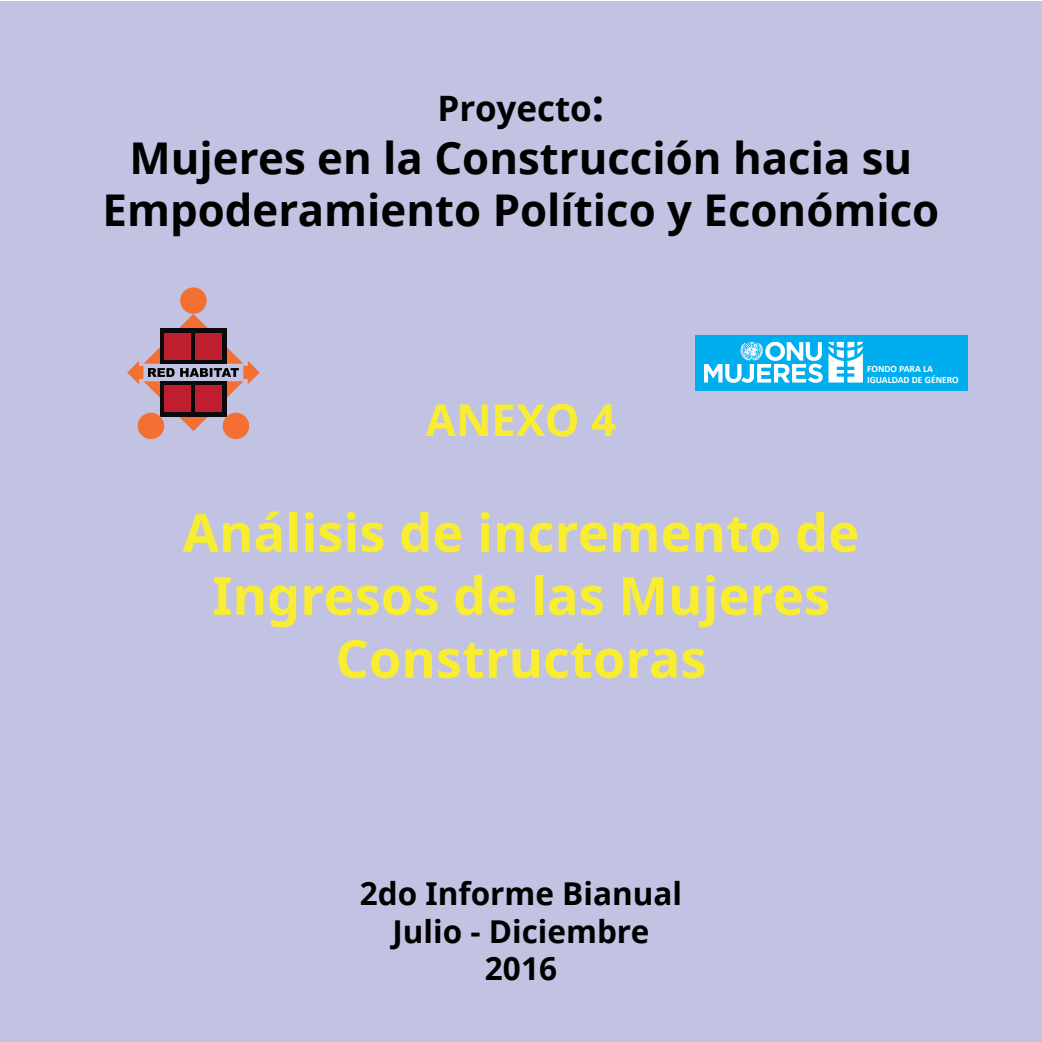
<style>
.page{position:relative;width:1042px;height:1042px;background:#fff}
.page>*{position:absolute;margin:0;border:0;box-sizing:border-box;transform-origin:0 0}
.t1{font:700 52.5px/63px "Noto Sans";color:#f9ed32;text-align:center}
.t2{font:700 43.75px/52.5px "Noto Sans";color:#000;text-align:center}
.t3{font:700 43.75px "Noto Sans";color:#f9ed32}
.t4{font:700 35px "Noto Sans";color:#000}
.t5{font:700 31.5px/37.8px "Noto Sans";color:#000;text-align:center}
.t6{font:700 9.62px/11.5px "Calibri";color:#fff}
.s1{font-size:43.75px}
</style>
<div class="page">
<div style="left:0;top:1px;width:1042px;height:1041px;background:#c2c3e2"></div>
<div style="left:138px;top:413px;width:26px;height:26px;background:#f37032;border-radius:50%"></div>
<div style="left:223px;top:413px;width:26px;height:26px;background:#f37032;border-radius:50%"></div>
<div style="left:180px;top:287px;width:27px;height:27px;background:#f37032;border-radius:50%"></div>
<svg style="left:127px;top:314px;width:133px;height:117px"></svg>
<div style="left:165px;top:333px;width:26px;height:26px;background:#be1e2d"></div>
<div style="left:196px;top:333px;width:26px;height:26px;background:#be1e2d"></div>
<div style="left:165px;top:386px;width:26px;height:26px;background:#be1e2d"></div>
<div style="left:196px;top:386px;width:26px;height:26px;background:#be1e2d"></div>
<div style="left:694px;top:335px;width:273px;height:56px;background:#00aeef"></div>
<svg style="left:704px;top:341px;width:159px;height:42px"></svg>
<p class="t4" style="left:437px;top:84px;width:168px">Proyecto<span class="s1">:</span></p>
<p class="t2" style="left:103px;top:130px;width:838px">Mujeres en la Construcción hacia su<br>Empoderamiento Político y Económico</p>
<p class="t3" style="left:426px;top:389px;width:192px">ANEXO 4</p>
<p class="t6" style="left:867px;top:362px;width:93px">FONDO PARA LA<br>IGUALDAD DE GÉNERO</p>
<p class="t1" style="left:183px;top:500px;width:678px">Análisis de incremento de<br>Ingresos de las Mujeres<br>Constructoras</p>
<p class="t5" style="left:360px;top:873px;width:324px">2do Informe Bianual<br>Julio - Diciembre<br>2016</p>
</div>
